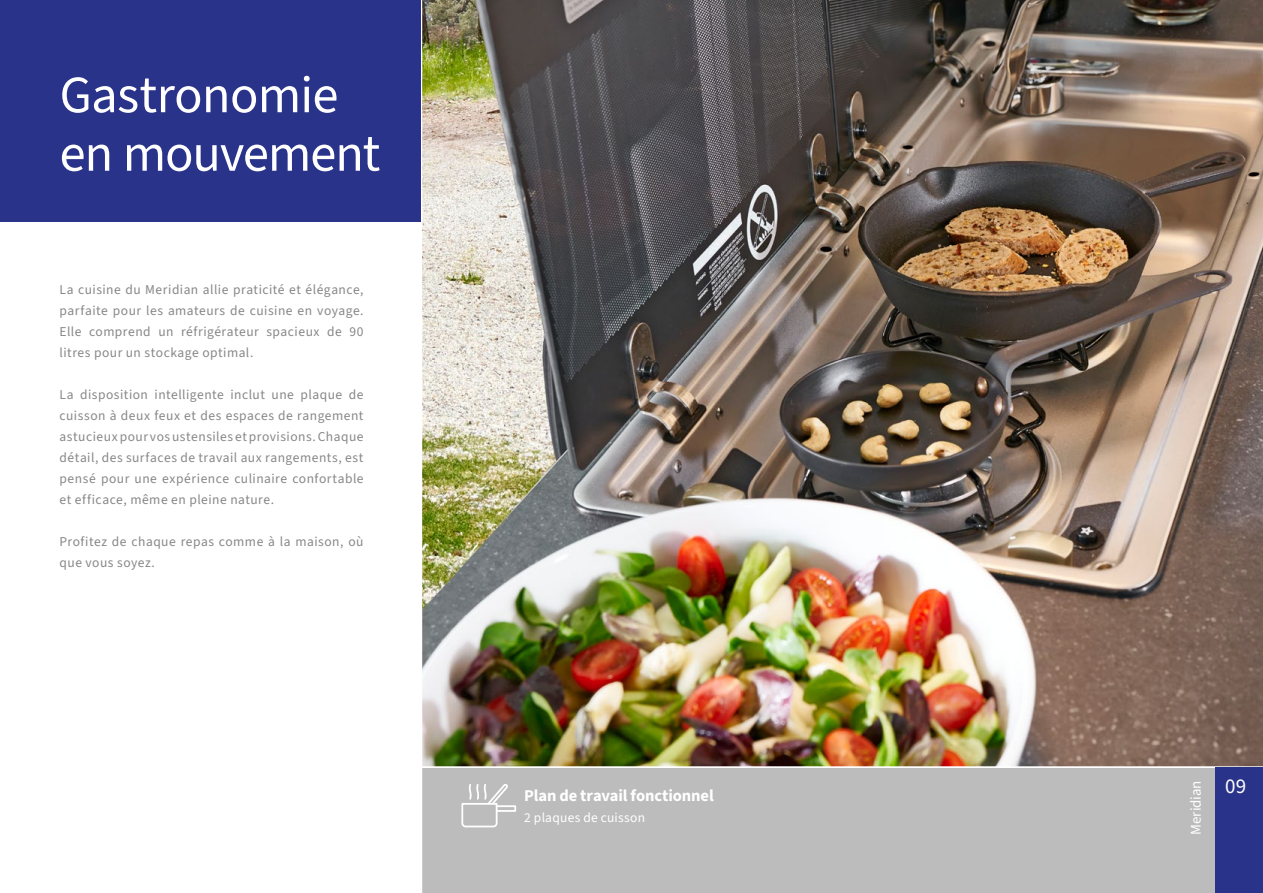
<style>
.page{position:relative;width:1263px;height:893px;background:#fff}
.page>*{position:absolute;margin:0;border:0;box-sizing:border-box;transform-origin:0 0}
.t1{font:52.5px/58.5px "Source Sans 3";letter-spacing:-.02em;color:#fff}
.t2{font:21px "Source Sans 3";color:#fff}
.t3{font:700 16.5px "Source Sans 3";letter-spacing:-.005em;color:#fff}
.t4{font:15px "Source Sans 3";letter-spacing:-.01em;color:#fff}
.t5{font:13.5px/21px "Source Sans 3";letter-spacing:.035em;color:#878787;text-align:justify}
.t6{font:13.5px "Source Sans 3";letter-spacing:.015em;color:#fff}
</style>
<div class="page">
<img style="left:422px;top:0;width:841px;height:766px">
<hr style="left:0;top:768px;width:1px;height:125px;background:#bcbcbc">
<div style="left:422px;top:768px;width:793px;height:125px;background:#bcbcbc"></div>
<div style="left:1215px;top:768px;width:48px;height:125px;background:#29338a"></div>
<div style="left:0;top:0;width:420px;height:221px;background:#29338a"></div>
<div style="left:496px;top:805px;width:20px;height:7px;border:2px solid #fff"></div>
<svg style="left:461px;top:784px;width:49px;height:44px"></svg>
<h1 class="t1" style="left:60px;top:66px;width:322px">Gastronomie en mouvement</h1>
<p class="t5" style="left:60px;top:279px;width:306px">La cuisine du Meridian allie praticité et élégance, parfaite pour les amateurs de cuisine en voyage.<br>Elle comprend un réfrigérateur spacieux de 90 litres pour un stockage optimal.</p>
<p class="t5" style="left:60px;top:384px;width:306px">La disposition intelligente inclut une plaque de cuisson à deux feux et des espaces de rangement astucieux pour vos ustensiles et provisions. Chaque détail, des surfaces de travail aux rangements, est pensé pour une expérience culinaire confortable et efficace, même en pleine nature.</p>
<p class="t5" style="left:60px;top:531px;width:305px">Profitez de chaque repas comme à la maison, où que vous soyez.</p>
<p class="t3" style="left:524px;top:785px;width:191px">Plan de travail fonctionnel</p>
<p class="t6" style="left:524px;top:809px;width:122px">2 plaques de cuisson</p>
<p class="t4" style="left:1186px;top:834px;width:55px;rotate:-90deg">Meridian</p>
<h2 class="t2" style="left:1225px;top:773px;width:22px">09</h2>
</div>
